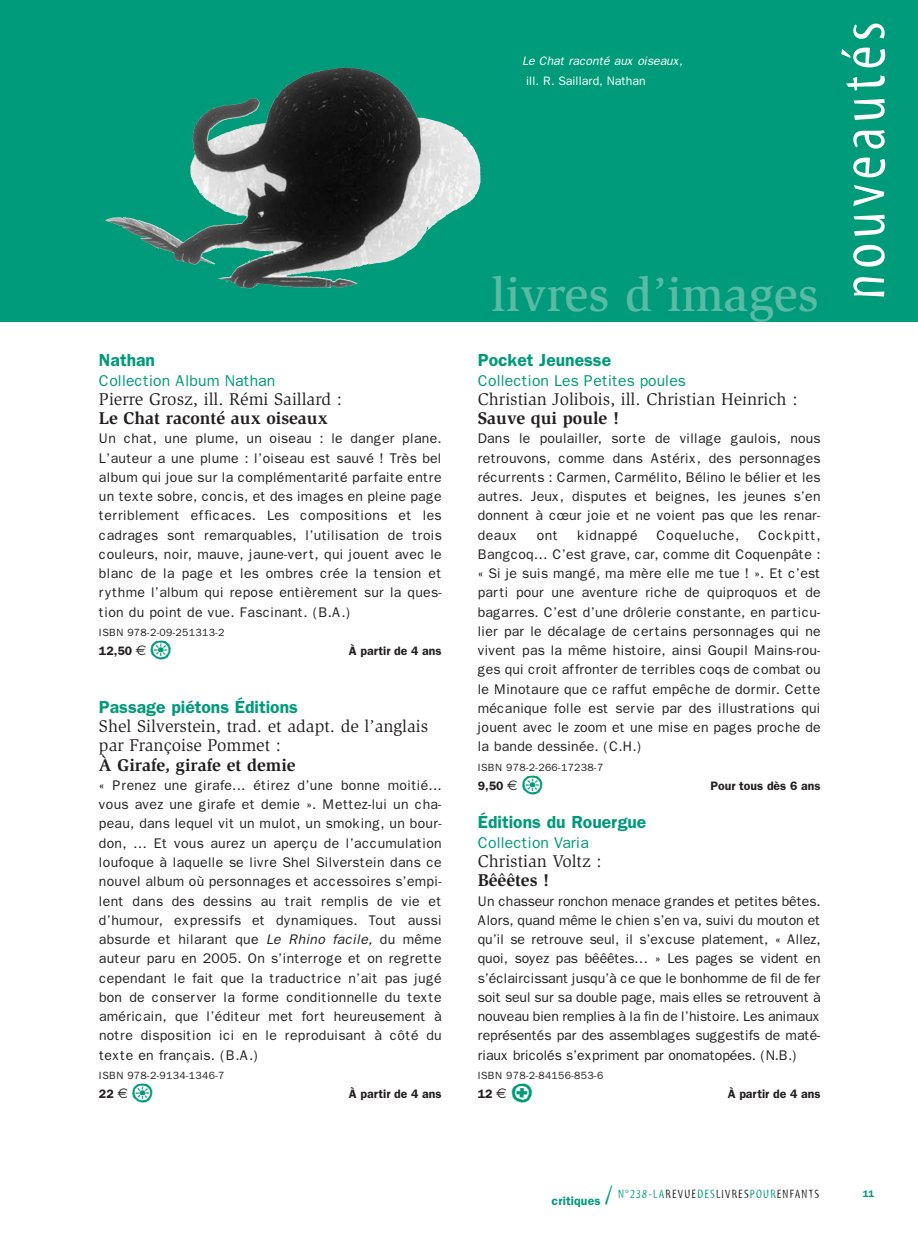
<style>
.page{position:relative;width:918px;height:1240px;background:#fff}
.page>*{position:absolute;margin:0;border:0;box-sizing:border-box;transform-origin:0 0}
.t1{font:63px "Myriad Tilt";letter-spacing:.08em;color:#fff}
.t2{font:500 49px "Slimbach";color:#59baa6}
.t3{font:35px "Ale Signs White LL";color:#009b7a}
.t4{font:17.5px/19.2px "Slimbach";color:#231f20}
.t5{font:700 17.5px "Slimbach";color:#231f20}
.t6{font:600 17.5px "Franklin Gothic";color:#009b7a}
.t7{font:15.75px "Franklin Gothic";color:#009b7a}
.t8{font:14px/19.2px "Franklin Gothic";letter-spacing:.01em;color:#231f20;text-align:justify}
.t9{font:14px "Franklin Gothic";letter-spacing:.035em;color:#231f20}
.t10{font:600 12.25px "Franklin Gothic";color:#231f20}
.t11{font:12.25px "Myriad Tilt";letter-spacing:.1em;color:#231f20}
.t12{font:italic 12.25px "Franklin Gothic";letter-spacing:-.005em;color:#fff}
.t13{font:12.25px "Franklin Gothic";letter-spacing:-.005em;color:#fff}
.t14{font:10.5px "Franklin Gothic";letter-spacing:.03em;color:#231f20}
.t15{font:600 9.62px "Franklin Gothic";color:#009b7a}
.s1{font-family:"Euro Sans";font-weight:400;font-size:14px}
.s2{font-style:italic}
.s3{font-family:"Franklin Gothic";font-weight:600;color:#009b7a}
.s4{font-size:26.25px;color:#009b7a}
.s5{color:#009b7a}
</style>
<div class="page">
<svg style="left:0;top:0;width:917px;height:322px;background:#0e9175"></svg>
<p class="t6" style="left:99px;top:350px;width:57px">Nathan</p>
<p class="t7" style="left:99px;top:371px;width:178px">Collection Album Nathan</p>
<p class="t4" style="left:99px;top:391px;width:244px">Pierre Grosz, ill. Rémi Saillard :</p>
<p class="t5" style="left:99px;top:411px;width:230px">Le Chat raconté aux oiseaux</p>
<p class="t8" style="left:99px;top:429px;width:344px">Un chat, une plume, un oiseau : le danger plane.<br>L’auteur a une plume : l’oiseau est sauvé ! Très bel album qui joue sur la complémentarité parfaite entre un texte sobre, concis, et des images en pleine page terriblement efficaces. Les compositions et les cadrages sont remarquables, l’utilisation de trois couleurs, noir, mauve, jaune-vert, qui jouent avec le blanc de la page et les ombres crée la tension et rythme l’album qui repose entièrement sur la ques&shy;tion du point de vue. Fascinant. (B.A.)</p>
<p class="t14" style="left:99px;top:626px;width:127px">ISBN 978-2-09-251313-2</p>
<p class="t10" style="left:99px;top:644px;width:49px">12,50 <span class="s1">€</span></p>
<h3 class="t3" style="left:150px;top:627px;width:24px">o</h3>
<p class="t10" style="left:349px;top:644px;width:94px">À partir de 4 ans</p>
<p class="t6" style="left:99px;top:696px;width:200px">Passage piétons Éditions</p>
<p class="t4" style="left:99px;top:718px;width:330px">Shel Silverstein, trad. et adapt. de l’anglais par Françoise Pommet :</p>
<p class="t5" style="left:99px;top:758px;width:198px">À Girafe, girafe et demie</p>
<p class="t8" style="left:99px;top:775px;width:344px">« Prenez une girafe... étirez d’une bonne moitié... vous avez une girafe et demie ». Mettez-lui un cha&shy;peau, dans lequel vit un mulot, un smoking, un bour&shy;don, … Et vous aurez un aperçu de l’accumulation loufoque à laquelle se livre Shel Silverstein dans ce nouvel album où personnages et accessoires s’empi&shy;lent dans des dessins au trait remplis de vie et d’humour, expressifs et dynamiques. Tout aussi absurde et hilarant que <span class="s2">Le Rhino facile,</span> du même auteur paru en 2005. On s’interroge et on regrette cependant le fait que la traductrice n’ait pas jugé bon de conserver la forme conditionnelle du texte américain, que l’éditeur met fort heureusement à notre disposition ici en le reproduisant à côté du texte en français. (B.A.)</p>
<p class="t14" style="left:99px;top:1069px;width:127px">ISBN 978-2-9134-1346-7</p>
<p class="t10" style="left:99px;top:1086px;width:30px">22 <span class="s1">€</span></p>
<h3 class="t3" style="left:131px;top:1070px;width:24px">o</h3>
<p class="t10" style="left:349px;top:1086px;width:94px">À partir de 4 ans</p>
<p class="t12" style="left:522px;top:54px;width:162px">Le Chat raconté aux oiseaux,</p>
<p class="t13" style="left:526px;top:73px;width:121px">ill. R. Saillard, Nathan</p>
<h2 class="t2" style="left:491px;top:275px;width:329px">livres d’images</h2>
<p class="t6" style="left:477px;top:350px;width:135px">Pocket Jeunesse</p>
<p class="t7" style="left:477px;top:371px;width:209px">Collection Les Petites poules</p>
<p class="t4" style="left:477px;top:391px;width:321px">Christian Jolibois, ill. Christian Heinrich :</p>
<p class="t5" style="left:477px;top:411px;width:143px">Sauve qui poule !</p>
<p class="t8" style="left:477px;top:429px;width:344px">Dans le poulailler, sorte de village gaulois, nous retrouvons, comme dans Astérix, des personnages récurrents : Carmen, Carmélito, Bélino le bélier et les autres. Jeux, disputes et beignes, les jeunes s’en donnent à cœur joie et ne voient pas que les renar&shy;deaux</p>
<p class="t8" style="left:536px;top:525px;width:23px">ont</p>
<p class="t9" style="left:577px;top:526px;width:62px">kidnappé</p>
<p class="t9" style="left:656px;top:526px;width:84px">Coqueluche,</p>
<p class="t8" style="left:477px;top:525px;width:344px;text-indent:280px">Cockpitt, Bangcoq… C’est grave, car, comme dit Coquenpâte : « Si je suis mangé, ma mère elle me tue ! ». Et c’est parti pour une aventure riche de quiproquos et de bagarres. C’est d’une drôlerie constante, en particu&shy;lier par le décalage de certains personnages qui ne vivent pas la même histoire, ainsi Goupil Mains-rou&shy;ges qui croit affronter de terribles coqs de combat ou le Minotaure que ce raffut empêche de dormir. Cette mécanique folle est servie par des illustrations qui jouent avec le zoom et une mise en pages proche de la bande dessinée. (C.H.)</p>
<p class="t14" style="left:477px;top:761px;width:127px">ISBN 978-2-266-17238-7</p>
<p class="t10" style="left:477px;top:778px;width:41px">9,50 <span class="s1">€</span></p>
<h3 class="t3" style="left:521px;top:762px;width:24px">o</h3>
<p class="t10" style="left:710px;top:778px;width:111px">Pour tous dès 6 ans</p>
<p class="t6" style="left:477px;top:812px;width:170px">Éditions du Rouergue</p>
<p class="t7" style="left:477px;top:833px;width:112px">Collection Varia</p>
<p class="t4" style="left:477px;top:853px;width:125px">Christian Voltz :</p>
<p class="t5" style="left:477px;top:873px;width:73px">Bêêêtes !</p>
<p class="t8" style="left:477px;top:891px;width:344px">Un chasseur ronchon menace grandes et petites bêtes.<br>Alors, quand même le chien s’en va, suivi du mouton et qu’il se retrouve seul, il s’excuse platement, « Allez, quoi, soyez pas bêêêtes… » Les pages se vident en s’éclaircissant jusqu’à ce que le bonhomme de fil de fer soit seul sur sa double page, mais elles se retrouvent à nouveau bien remplies à la fin de l’histoire. Les animaux représentés par des assemblages suggestifs de maté&shy;riaux bricolés s’expriment par onomatopées. (N.B.)</p>
<p class="t14" style="left:477px;top:1069px;width:127px">ISBN 978-2-84156-853-6</p>
<p class="t10" style="left:477px;top:1086px;width:30px">12 <span class="s1">€</span></p>
<h3 class="t3" style="left:510px;top:1070px;width:24px">U</h3>
<p class="t10" style="left:727px;top:1086px;width:94px">À partir de 4 ans</p>
<h1 class="t1" style="left:839px;top:300px;width:280px;rotate:-90deg">nouveautés</h1>
<p class="t11" style="left:551px;top:1189px;width:269px"><span class="s3">critiques</span> <span class="s4">/</span> <span class="s5">N°238-LA</span>REVUE<span class="s5">DES</span>LIVRES<span class="s5">POUR</span>ENFANTS</p>
<p class="t15" style="left:862px;top:1188px;width:13px">11</p>
</div>
